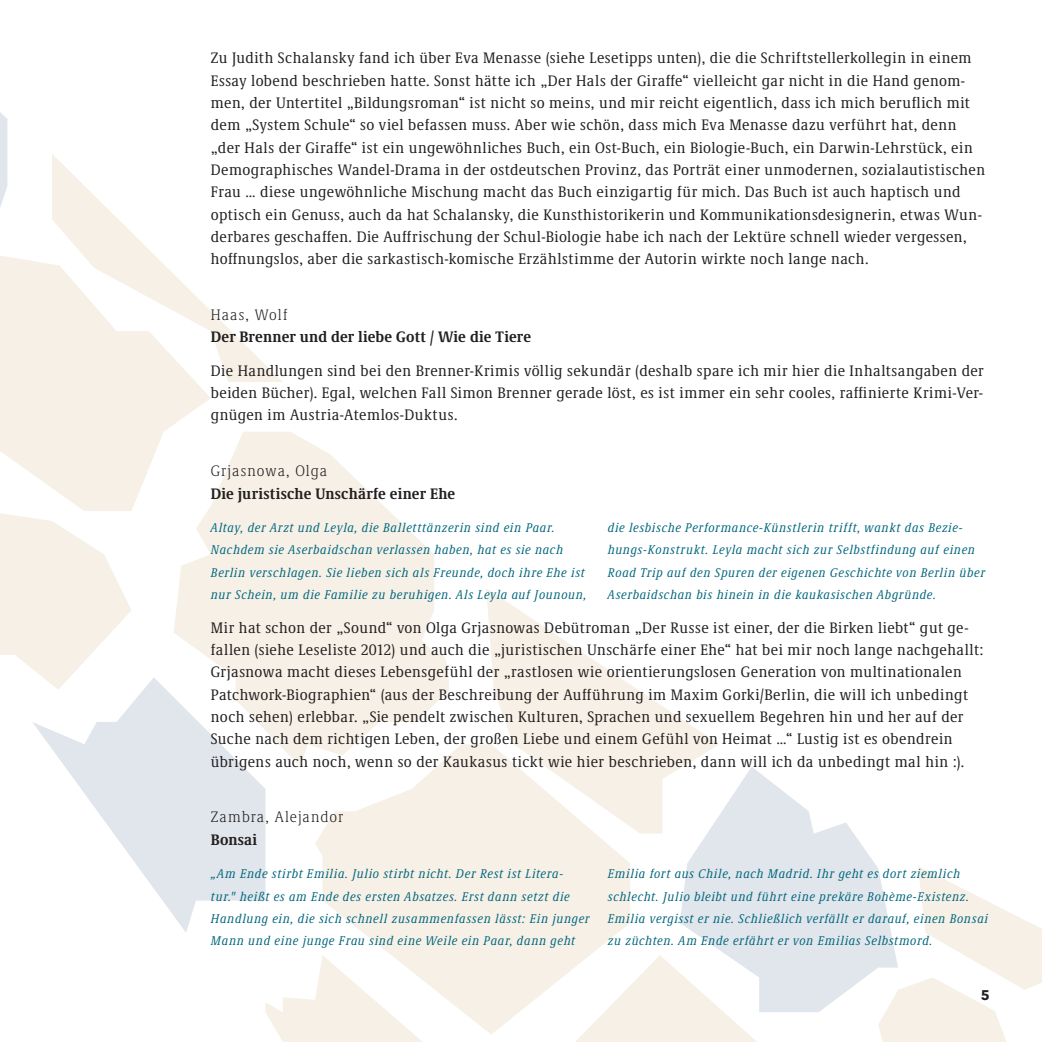
<style>
.page{position:relative;width:1042px;height:1042px;background:#fff}
.page>*{position:absolute;margin:0;border:0;box-sizing:border-box;transform-origin:0 0}
.t1{font:condensed 15.75px/22.4px "Demos Next Pro";letter-spacing:.03em;color:#231f20}
.t2{font:700 condensed 15.75px "Demos Next Pro";letter-spacing:.01em;color:#231f20}
.t3{font:300 condensed 15.75px "Demos Next Pro";letter-spacing:.06em;color:#231f20}
.t4{font:700 14px "Avenir Next";color:#231f20}
.t5{font:italic condensed 13.12px/22.4px "Demos Next Pro";letter-spacing:.045em;color:#00667e}
</style>
<div class="page">
<svg style="left:315px;top:744px;width:315px;height:290px;fill:#f6f0e6"></svg>
<svg style="left:174px;top:432px;width:275px;height:334px;fill:#f6f0e6"></svg>
<svg style="left:486px;top:588px;width:233px;height:245px;fill:#f6f0e6"></svg>
<svg style="left:0;top:256px;width:211px;height:255px;fill:#f6f0e6"></svg>
<svg style="left:680px;top:766px;width:198px;height:246px;fill:#e0e6eb"></svg>
<svg style="left:0;top:112px;width:7px;height:95px"></svg>
<svg style="left:0;top:513px;width:131px;height:164px"></svg>
<svg style="left:33px;top:677px;width:232px;height:255px"></svg>
<svg style="left:52px;top:154px;width:230px;height:228px"></svg>
<svg style="left:265px;top:955px;width:158px;height:87px"></svg>
<svg style="left:575px;top:955px;width:182px;height:87px"></svg>
<svg style="left:878px;top:866px;width:164px;height:176px"></svg>
<p class="t1" style="left:211px;top:46px;width:776px">Zu Judith Schalansky fand ich über Eva Menasse (siehe Lesetipps unten), die die Schriftstellerkollegin in einem Essay lobend beschrieben hatte. Sonst hätte ich „Der Hals der Giraffe“ vielleicht gar nicht in die Hand genom&shy;men, der Untertitel „Bildungsroman“ ist nicht so meins, und mir reicht eigentlich, dass ich mich beruflich mit dem „System Schule“ so viel befassen muss. Aber wie schön, dass mich Eva Menasse dazu verführt hat, denn „der Hals der Giraffe“ ist ein ungewöhnliches Buch, ein Ost-Buch, ein Biologie-Buch, ein Darwin-Lehrstück, ein Demographisches Wandel-Drama in der ostdeutschen Provinz, das Porträt einer unmodernen, sozialautistischen Frau … diese ungewöhnliche Mischung macht das Buch einzigartig für mich. Das Buch ist auch haptisch und optisch ein Genuss, auch da hat Schalansky, die Kunsthistorikerin und Kommunikationsdesignerin, etwas Wun&shy;derbares geschaffen. Die Auffrischung der Schul-Biologie habe ich nach der Lektüre schnell wieder vergessen, hoffnungslos, aber die sarkastisch-komische Erzählstimme der Autorin wirkte noch lange nach.</p>
<p class="t3" style="left:211px;top:304px;width:78px">Haas, Wolf</p>
<p class="t2" style="left:211px;top:326px;width:322px">Der Brenner und der liebe Gott / Wie die Tiere</p>
<p class="t1" style="left:211px;top:359px;width:774px;text-align:justify">Die Handlungen sind bei den Brenner-Krimis völlig sekundär (deshalb spare ich mir hier die Inhaltsangaben der beiden Bücher). Egal, welchen Fall Simon Brenner gerade löst, es ist immer ein sehr cooles, raffinierte Krimi-Ver&shy;gnügen im Austria-Atemlos-Duktus.</p>
<p class="t3" style="left:211px;top:461px;width:118px">Grjasnowa, Olga</p>
<p class="t2" style="left:211px;top:482px;width:246px">Die juristische Unschärfe einer Ehe</p>
<p class="t5" style="left:211px;top:516px;width:377px">Altay, der Arzt und Leyla, die Balletttänzerin sind ein Paar.<br>Nachdem sie Aserbaidschan verlassen haben, hat es sie nach Berlin verschlagen. Sie lieben sich als Freunde, doch ihre Ehe ist nur Schein, um die Familie zu beruhigen. Als Leyla auf Jounoun,</p>
<p class="t5" style="left:608px;top:516px;width:379px">die lesbische Performance-Künstlerin trifft, wankt das Bezie&shy;hungs-Konstrukt. Leyla macht sich zur Selbstfindung auf einen Road Trip auf den Spuren der eigenen Geschichte von Berlin über Aserbaidschan bis hinein in die kaukasischen Abgründe.</p>
<p class="t1" style="left:211px;top:615px;width:774px">Mir hat schon der „Sound“ von Olga Grjasnowas Debütroman „Der Russe ist einer, der die Birken liebt“ gut ge&shy;fallen (siehe Leseliste 2012) und auch die „juristischen Unschärfe einer Ehe“ hat bei mir noch lange nachgehallt:<br>Grjasnowa macht dieses Lebensgefühl der „rastlosen wie orientierungslosen Generation von multinationalen Patchwork-Biographien“ (aus der Beschreibung der Aufführung im Maxim Gorki/Berlin, die will ich unbedingt noch sehen) erlebbar. „Sie pendelt zwischen Kulturen, Sprachen und sexuellem Begehren hin und her auf der Suche nach dem richtigen Leben, der großen Liebe und einem Gefühl von Heimat …“ Lustig ist es obendrein übrigens auch noch, wenn so der Kaukasus tickt wie hier beschrieben, dann will ich da unbedingt mal hin :).</p>
<p class="t3" style="left:211px;top:807px;width:134px">Zambra, Alejandor</p>
<p class="t2" style="left:211px;top:828px;width:48px">Bonsai</p>
<p class="t5" style="left:211px;top:862px;width:380px">„Am Ende stirbt Emilia. Julio stirbt nicht. Der Rest ist Litera&shy;tur." heißt es am Ende des ersten Absatzes. Erst dann setzt die Handlung ein, die sich schnell zusammenfassen lässt: Ein junger Mann und eine junge Frau sind eine Weile ein Paar, dann geht</p>
<p class="t5" style="left:608px;top:862px;width:382px">Emilia fort aus Chile, nach Madrid. Ihr geht es dort ziemlich schlecht. Julio bleibt und führt eine prekäre Bohème-Existenz.<br>Emilia vergisst er nie. Schließlich verfällt er darauf, einen Bonsai zu züchten. Am Ende erfährt er von Emilias Selbstmord.</p>
<p class="t4" style="left:981px;top:983px;width:11px">5</p>
</div>
